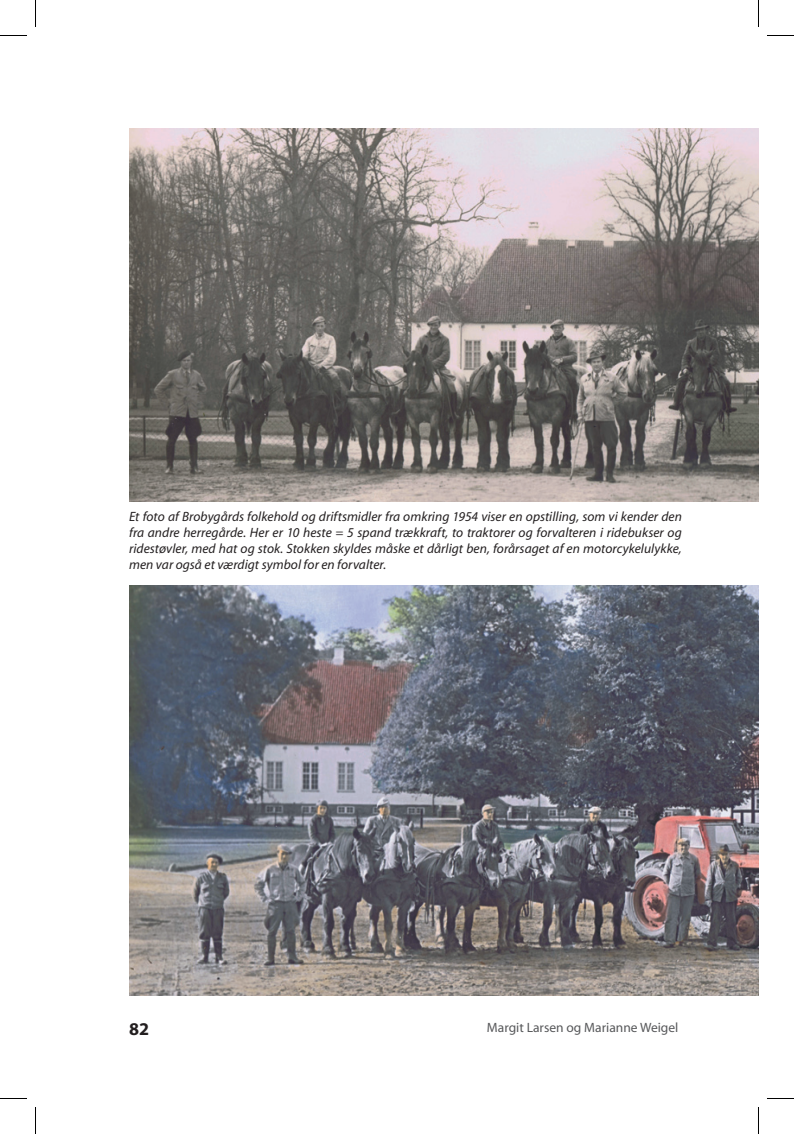
<style>
.page{position:relative;width:794px;height:1134px;background:#fff}
.page>*{position:absolute;margin:0;border:0;box-sizing:border-box;transform-origin:0 0}
.t1{font:700 18px "Myriad";color:#231f20}
.t2{font:italic 13.5px/16.2px "Myriad";letter-spacing:.005em;color:#231f20;text-align:justify}
.t3{font:13.5px "Myriad";color:#57585a}
</style>
<div class="page">
<img style="left:129px;top:586px;width:629px;height:409px">
<img style="left:129px;top:129px;width:629px;height:373px">
<svg style="left:35px;top:0;width:1px;height:27px"></svg>
<svg style="left:0;top:35px;width:27px;height:1px"></svg>
<svg style="left:758px;top:0;width:1px;height:27px"></svg>
<svg style="left:767px;top:35px;width:27px;height:1px"></svg>
<svg style="left:35px;top:1107px;width:1px;height:27px"></svg>
<svg style="left:0;top:1098px;width:27px;height:1px"></svg>
<svg style="left:758px;top:1107px;width:1px;height:27px"></svg>
<svg style="left:767px;top:1098px;width:27px;height:1px"></svg>
<p class="t2" style="left:129px;top:509px;width:554px">Et foto af Brobygårds folkehold og driftsmidler fra omkring 1954 viser en opstilling, som vi kender den fra andre herregårde. Her er 10 heste = 5 spand trækkraft, to traktorer og forvalteren i ridebukser og ridestøvler, med hat og stok. Stokken skyldes måske et dårligt ben, forårsaget af en motorcykelulykke, men var også et værdigt symbol for en forvalter.</p>
<h1 class="t1" style="left:129px;top:1020px;width:21px">82</h1>
<p class="t3" style="left:487px;top:1021px;width:193px">Margit Larsen og Marianne Weigel</p>
</div>
